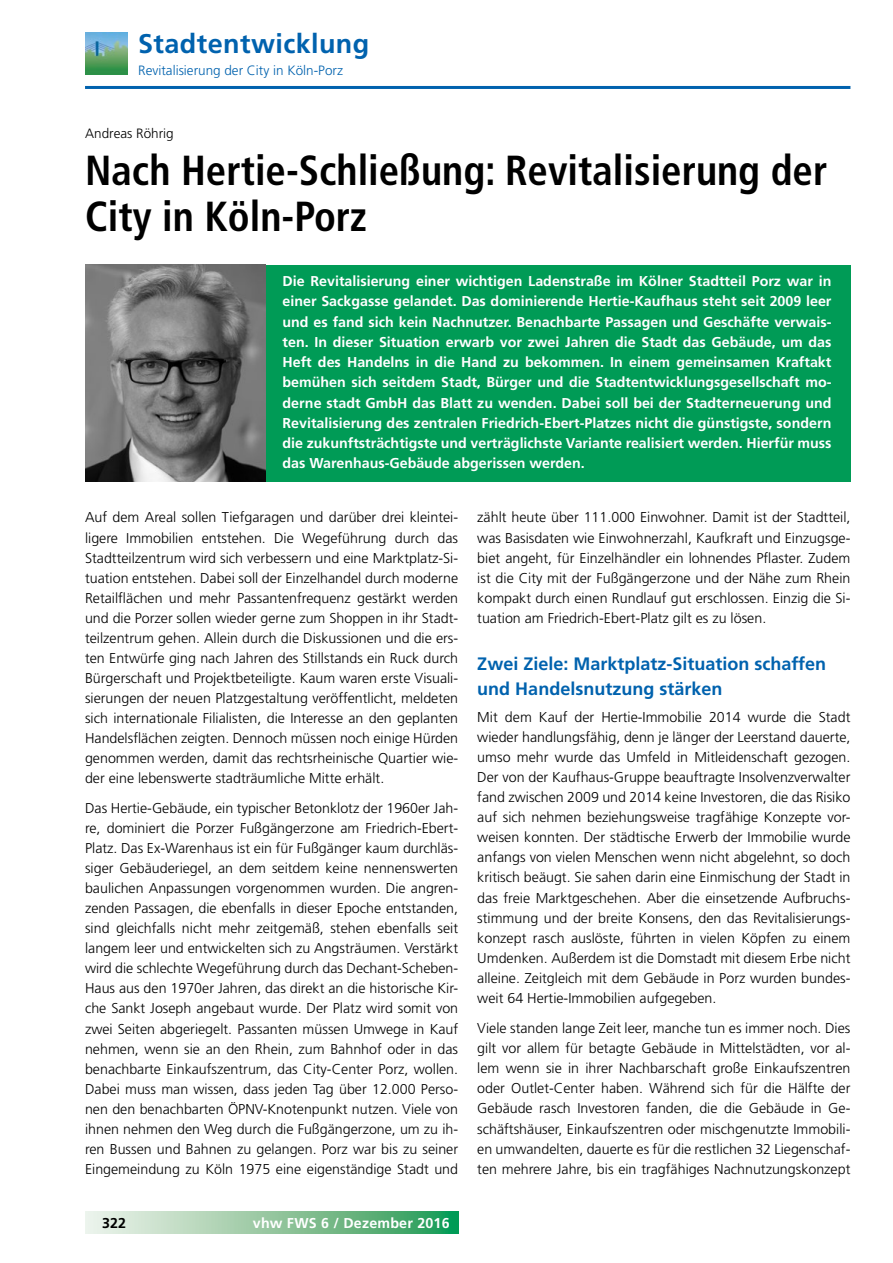
<style>
.page{position:relative;width:893px;height:1263px;background:#fff}
.page>*{position:absolute;margin:0;border:0;box-sizing:border-box;transform-origin:0 0}
.t1{font:700 condensed 42px/46.5px "Frutiger LT";color:#000}
.t2{font:700 27px "Frutiger LT";letter-spacing:.015em;color:#0062ae}
.t3{font:700 18px/24.6px "Frutiger LT";color:#0062ae}
.t4{font:300 14.25px/20.1px "Frutiger LT";color:#000;text-align:justify}
.t5{font:700 14.25px/20.2px "Frutiger LT";color:#fff;text-align:justify}
.t6{font:700 14.25px "Frutiger LT";color:#000}
.t7{font:300 13.5px "Frutiger LT";color:#0062ae}
.t8{font:300 13.5px "Frutiger CE";color:#000}
</style>
<div class="page">
<hr style="left:85px;top:86px;width:765px;height:3px;background:#0062ae">
<svg style="left:85px;top:1212px;width:373px;height:21px;background:#8dc69f"></svg>
<img style="left:85px;top:32px;width:42px;height:43px">
<div style="left:85px;top:265px;width:765px;height:217px;background:#009b56"></div>
<img style="left:85px;top:265px;width:181px;height:217px">
<h2 class="t2" style="left:138px;top:28px;width:233px">Stadtentwicklung</h2>
<p class="t7" style="left:138px;top:62px;width:206px">Revitalisierung der City in Köln-Porz</p>
<p class="t8" style="left:85px;top:126px;width:90px">Andreas Röhrig</p>
<h1 class="t1" style="left:85px;top:147px;width:744px">Nach Hertie-Schließung: Revitalisierung der<br>City in Köln-Porz</h1>
<p class="t5" style="left:283px;top:271px;width:550px">Die Revitalisierung einer wichtigen Ladenstraße im Kölner Stadtteil Porz war in einer Sackgasse gelandet. Das dominierende Hertie-Kaufhaus steht seit 2009 leer und es fand sich kein Nachnutzer. Benachbarte Passagen und Geschäfte verwais&shy;ten. In dieser Situation erwarb vor zwei Jahren die Stadt das Gebäude, um das Heft des Handelns in die Hand zu bekommen. In einem gemeinsamen Kraftakt bemühen sich seitdem Stadt, Bürger und die Stadtentwicklungsgesellschaft mo&shy;derne stadt GmbH das Blatt zu wenden. Dabei soll bei der Stadterneuerung und Revitalisierung des zentralen Friedrich-Ebert-Platzes nicht die günstigste, sondern die zukunftsträchtigste und verträglichste Variante realisiert werden. Hierfür muss das Warenhaus-Gebäude abgerissen werden.</p>
<p class="t4" style="left:85px;top:508px;width:375px">Auf dem Areal sollen Tiefgaragen und darüber drei kleintei&shy;ligere Immobilien entstehen. Die Wegeführung durch das Stadtteilzentrum wird sich verbessern und eine Marktplatz-Si&shy;tuation entstehen. Dabei soll der Einzelhandel durch moderne Retailflächen und mehr Passantenfrequenz gestärkt werden und die Porzer sollen wieder gerne zum Shoppen in ihr Stadt&shy;teilzentrum gehen. Allein durch die Diskussionen und die ers&shy;ten Entwürfe ging nach Jahren des Stillstands ein Ruck durch Bürgerschaft und Projektbeteiligte. Kaum waren erste Visuali&shy;sierungen der neuen Platzgestaltung veröffentlicht, meldeten sich internationale Filialisten, die Interesse an den geplanten Handelsflächen zeigten. Dennoch müssen noch einige Hürden genommen werden, damit das rechtsrheinische Quartier wie&shy;der eine lebenswerte stadträumliche Mitte erhält.</p>
<p class="t4" style="left:85px;top:798px;width:375px">Das Hertie-Gebäude, ein typischer Betonklotz der 1960er Jah&shy;re, dominiert die Porzer Fußgängerzone am Friedrich-Ebert-Platz. Das Ex-Warenhaus ist ein für Fußgänger kaum durchläs&shy;siger Gebäuderiegel, an dem seitdem keine nennenswerten baulichen Anpassungen vorgenommen wurden. Die angren&shy;zenden Passagen, die ebenfalls in dieser Epoche entstanden, sind gleichfalls nicht mehr zeitgemäß, stehen ebenfalls seit langem leer und entwickelten sich zu Angsträumen. Verstärkt wird die schlechte Wegeführung durch das Dechant-Scheben-Haus aus den 1970er Jahren, das direkt an die historische Kir&shy;che Sankt Joseph angebaut wurde. Der Platz wird somit von zwei Seiten abgeriegelt. Passanten müssen Umwege in Kauf nehmen, wenn sie an den Rhein, zum Bahnhof oder in das benachbarte Einkaufszentrum, das City-Center Porz, wollen.<br>Dabei muss man wissen, dass jeden Tag über 12.000 Perso&shy;nen den benachbarten ÖPNV-Knotenpunkt nutzen. Viele von ihnen nehmen den Weg durch die Fußgängerzone, um zu ih&shy;ren Bussen und Bahnen zu gelangen. Porz war bis zu seiner Eingemeindung zu Köln 1975 eine eigenständige Stadt und</p>
<p class="t6" style="left:102px;top:1214px;width:26px">322</p>
<p class="t5" style="left:253px;top:1212px;width:198px">vhw FWS 6 / Dezember 2016</p>
<p class="t4" style="left:477px;top:508px;width:375px">zählt heute über 111.000 Einwohner. Damit ist der Stadtteil, was Basisdaten wie Einwohnerzahl, Kaufkraft und Einzugsge&shy;biet angeht, für Einzelhändler ein lohnendes Pflaster. Zudem ist die City mit der Fußgängerzone und der Nähe zum Rhein kompakt durch einen Rundlauf gut erschlossen. Einzig die Si&shy;tuation am Friedrich-Ebert-Platz gilt es zu lösen.</p>
<p class="t3" style="left:477px;top:652px;width:350px">Zwei Ziele: Marktplatz-Situation schaffen und Handelsnutzung stärken</p>
<p class="t4" style="left:477px;top:707px;width:375px">Mit dem Kauf der Hertie-Immobilie 2014 wurde die Stadt wieder handlungsfähig, denn je länger der Leerstand dauerte, umso mehr wurde das Umfeld in Mitleidenschaft gezogen.<br>Der von der Kaufhaus-Gruppe beauftragte Insolvenzverwalter fand zwischen 2009 und 2014 keine Investoren, die das Risiko auf sich nehmen beziehungsweise tragfähige Konzepte vor&shy;weisen konnten. Der städtische Erwerb der Immobilie wurde anfangs von vielen Menschen wenn nicht abgelehnt, so doch kritisch beäugt. Sie sahen darin eine Einmischung der Stadt in das freie Marktgeschehen. Aber die einsetzende Aufbruchs&shy;stimmung und der breite Konsens, den das Revitalisierungs&shy;konzept rasch auslöste, führten in vielen Köpfen zu einem Umdenken. Außerdem ist die Domstadt mit diesem Erbe nicht alleine. Zeitgleich mit dem Gebäude in Porz wurden bundes&shy;weit 64 Hertie-Immobilien aufgegeben.</p>
<p class="t4" style="left:477px;top:1018px;width:375px">Viele standen lange Zeit leer, manche tun es immer noch. Dies gilt vor allem für betagte Gebäude in Mittelstädten, vor al&shy;lem wenn sie in ihrer Nachbarschaft große Einkaufszentren oder Outlet-Center haben. Während sich für die Hälfte der Gebäude rasch Investoren fanden, die die Gebäude in Ge&shy;schäftshäuser, Einkaufszentren oder mischgenutzte Immobili&shy;en umwandelten, dauerte es für die restlichen 32 Liegenschaf&shy;ten mehrere Jahre, bis ein tragfähiges Nachnutzungskonzept</p>
</div>
